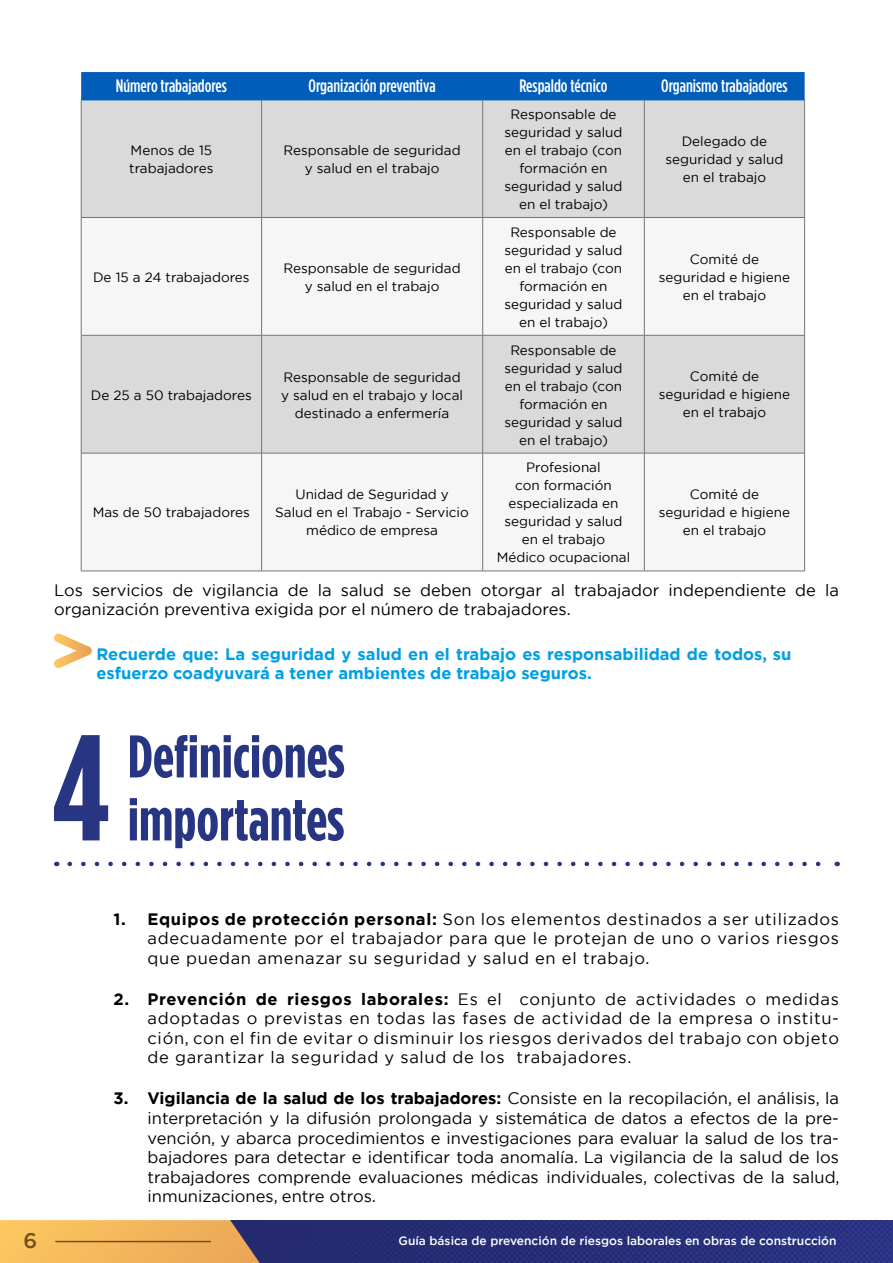
<style>
.page{position:relative;width:893px;height:1263px;background:#fff}
.page>*{position:absolute;margin:0;border:0;box-sizing:border-box;transform-origin:0 0}
.t1{font:700 150px "Gotham Cond";color:#283583}
.t2{font:700 60px/63px "Gotham Cond";color:#283583}
.t3{font:500 21px "Gotham";color:#735019}
.t4{font:500 18px "Gotham Cond";color:#fff}
.t5{font:16.5px/19.5px "Gotham";color:#000;text-align:justify}
.t6{font:700 16.5px/19.5px "Gotham";color:#009fe3}
.t7{font:13.5px/18px "Gotham";color:#000;text-align:center}
.t8{font:500 12px "Gotham";color:#fff}
.s1{font-weight:700}
</style>
<div class="page">
<img style="left:260px;top:1220px;width:633px;height:43px">
<svg style="left:0;top:1220px;width:260px;height:43px;background:#e7ae5c"></svg>
<hr style="left:55px;top:1241px;width:156px;height:1px;background:#735019">
<svg style="left:70px;top:862px;width:751px;height:4px"></svg>
<div style="left:81px;top:72px;width:724px;height:27px;background:#005dba"></div>
<div style="left:82px;top:100px;width:722px;height:117px;background:#dadada"></div>
<svg style="left:82px;top:218px;width:722px;height:353px;fill:#f6f6f6"></svg>
<hr style="left:261px;top:100px;width:1px;height:117px;background:#757575">
<hr style="left:482px;top:100px;width:1px;height:117px;background:#757575">
<hr style="left:644px;top:100px;width:1px;height:117px;background:#757575">
<hr style="left:261px;top:218px;width:1px;height:117px;background:#757575">
<hr style="left:482px;top:218px;width:1px;height:117px;background:#757575">
<hr style="left:644px;top:218px;width:1px;height:117px;background:#757575">
<hr style="left:261px;top:335px;width:1px;height:118px;background:#757575">
<hr style="left:482px;top:335px;width:1px;height:118px;background:#757575">
<hr style="left:644px;top:335px;width:1px;height:118px;background:#757575">
<hr style="left:261px;top:453px;width:1px;height:118px;background:#757575">
<hr style="left:482px;top:453px;width:1px;height:118px;background:#757575">
<hr style="left:644px;top:453px;width:1px;height:118px;background:#757575">
<hr style="left:81px;top:100px;width:1px;height:117px;background:#757575">
<hr style="left:804px;top:100px;width:1px;height:117px;background:#757575">
<hr style="left:81px;top:335px;width:1px;height:118px;background:#757575">
<hr style="left:804px;top:335px;width:1px;height:118px;background:#757575">
<hr style="left:81px;top:217px;width:181px;height:1px;background:#757575">
<hr style="left:81px;top:218px;width:1px;height:117px;background:#757575">
<hr style="left:262px;top:217px;width:221px;height:1px;background:#757575">
<hr style="left:483px;top:217px;width:161px;height:1px;background:#757575">
<hr style="left:644px;top:217px;width:161px;height:1px;background:#757575">
<hr style="left:804px;top:218px;width:1px;height:117px;background:#757575">
<hr style="left:81px;top:335px;width:181px;height:1px;background:#757575">
<hr style="left:262px;top:335px;width:221px;height:1px;background:#757575">
<hr style="left:483px;top:335px;width:161px;height:1px;background:#757575">
<hr style="left:644px;top:335px;width:161px;height:1px;background:#757575">
<hr style="left:81px;top:453px;width:181px;height:1px;background:#757575">
<hr style="left:81px;top:453px;width:1px;height:118px;background:#757575">
<hr style="left:262px;top:453px;width:221px;height:1px;background:#757575">
<hr style="left:483px;top:453px;width:161px;height:1px;background:#757575">
<hr style="left:644px;top:453px;width:161px;height:1px;background:#757575">
<hr style="left:804px;top:453px;width:1px;height:118px;background:#757575">
<hr style="left:81px;top:571px;width:181px;height:1px;background:#757575">
<hr style="left:262px;top:571px;width:221px;height:1px;background:#757575">
<hr style="left:483px;top:571px;width:161px;height:1px;background:#757575">
<hr style="left:644px;top:571px;width:161px;height:1px;background:#757575">
<hr style="left:81px;top:99px;width:181px;height:1px;background:#005dba">
<hr style="left:262px;top:99px;width:221px;height:1px;background:#005dba">
<hr style="left:483px;top:99px;width:161px;height:1px;background:#005dba">
<hr style="left:644px;top:99px;width:161px;height:1px;background:#005dba">
<svg style="left:54px;top:633px;width:38px;height:35px"></svg>
<p class="t4" style="left:116px;top:76px;width:113px">Número trabajadores</p>
<p class="t4" style="left:309px;top:76px;width:129px">Organización preventiva</p>
<p class="t4" style="left:519px;top:76px;width:90px">Respaldo técnico</p>
<p class="t4" style="left:661px;top:76px;width:128px">Organismo trabajadores</p>
<p class="t7" style="left:129px;top:141px;width:86px;text-align:left">Menos de 15 trabajadores</p>
<p class="t7" style="left:284px;top:141px;width:179px">Responsable de seguridad y salud en el trabajo</p>
<p class="t7" style="left:93px;top:268px;width:158px">De 15 a 24 trabajadores</p>
<p class="t7" style="left:284px;top:259px;width:179px">Responsable de seguridad y salud en el trabajo</p>
<p class="t7" style="left:91px;top:385px;width:162px">De 25 a 50 trabajadores</p>
<p class="t7" style="left:281px;top:367px;width:183px">Responsable de seguridad y salud en el trabajo y local destinado a enfermería</p>
<p class="t7" style="left:93px;top:503px;width:159px">Mas de 50 trabajadores</p>
<p class="t7" style="left:275px;top:485px;width:195px">Unidad de Seguridad y<br>Salud en el Trabajo - Servicio médico de empresa</p>
<p class="t7" style="left:504px;top:105px;width:120px">Responsable de seguridad y salud en el trabajo (con formación en seguridad y salud en el trabajo)</p>
<p class="t7" style="left:504px;top:223px;width:120px">Responsable de seguridad y salud en el trabajo (con formación en seguridad y salud en el trabajo)</p>
<p class="t7" style="left:504px;top:340px;width:120px">Responsable de seguridad y salud en el trabajo (con formación en seguridad y salud en el trabajo)</p>
<p class="t7" style="left:497px;top:458px;width:135px">Profesional<br>con formación especializada en seguridad y salud en el trabajo<br>Médico ocupacional</p>
<p class="t7" style="left:665px;top:132px;width:120px">Delegado de seguridad y salud en el trabajo</p>
<p class="t7" style="left:659px;top:250px;width:133px">Comité de seguridad e higiene en el trabajo</p>
<p class="t7" style="left:659px;top:367px;width:133px">Comité de seguridad e higiene en el trabajo</p>
<p class="t7" style="left:659px;top:485px;width:133px">Comité de seguridad e higiene en el trabajo</p>
<p class="t5" style="left:54px;top:580px;width:786px">Los servicios de vigilancia de la salud se deben otorgar al trabajador independiente de la organización preventiva exigida por el número de trabajadores.</p>
<p class="t6" style="left:97px;top:644px;width:696px">Recuerde que: La seguridad y salud en el trabajo es responsabilidad de todos, su esfuerzo coadyuvará a tener ambientes de trabajo seguros.</p>
<h1 class="t1" style="left:52px;top:700px;width:59px">4</h1>
<h2 class="t2" style="left:128px;top:725px;width:218px">Definiciones importantes</h2>
<p class="t5" style="left:148px;top:909px;width:693px;text-indent:-34px"><span class="s1">1. Equipos de protección personal:</span> Son los elementos destinados a ser utilizados adecuadamente por el trabajador para que le protejan de uno o varios riesgos que puedan amenazar su seguridad y salud en el trabajo.</p>
<p class="t5" style="left:148px;top:989px;width:693px;text-indent:-34px"><span class="s1">2. Prevención de riesgos laborales:</span> Es el conjunto de actividades o medidas adoptadas o previstas en todas las fases de actividad de la empresa o institu&shy;ción, con el fin de evitar o disminuir los riesgos derivados del trabajo con objeto de garantizar la seguridad y salud de los trabajadores.</p>
<p class="t5" style="left:148px;top:1088px;width:694px;text-indent:-34px"><span class="s1">3. Vigilancia de la salud de los trabajadores:</span> Consiste en la recopilación, el análisis, la interpretación y la difusión prolongada y sistemática de datos a efectos de la pre&shy;vención, y abarca procedimientos e investigaciones para evaluar la salud de los tra&shy;bajadores para detectar e identificar toda anomalía. La vigilancia de la salud de los trabajadores comprende evaluaciones médicas individuales, colectivas de la salud, inmunizaciones, entre otros.</p>
<p class="t3" style="left:23px;top:1227px;width:15px">6</p>
<p class="t8" style="left:399px;top:1232px;width:439px">Guía básica de prevención de riesgos laborales en obras de construcción</p>
</div>
